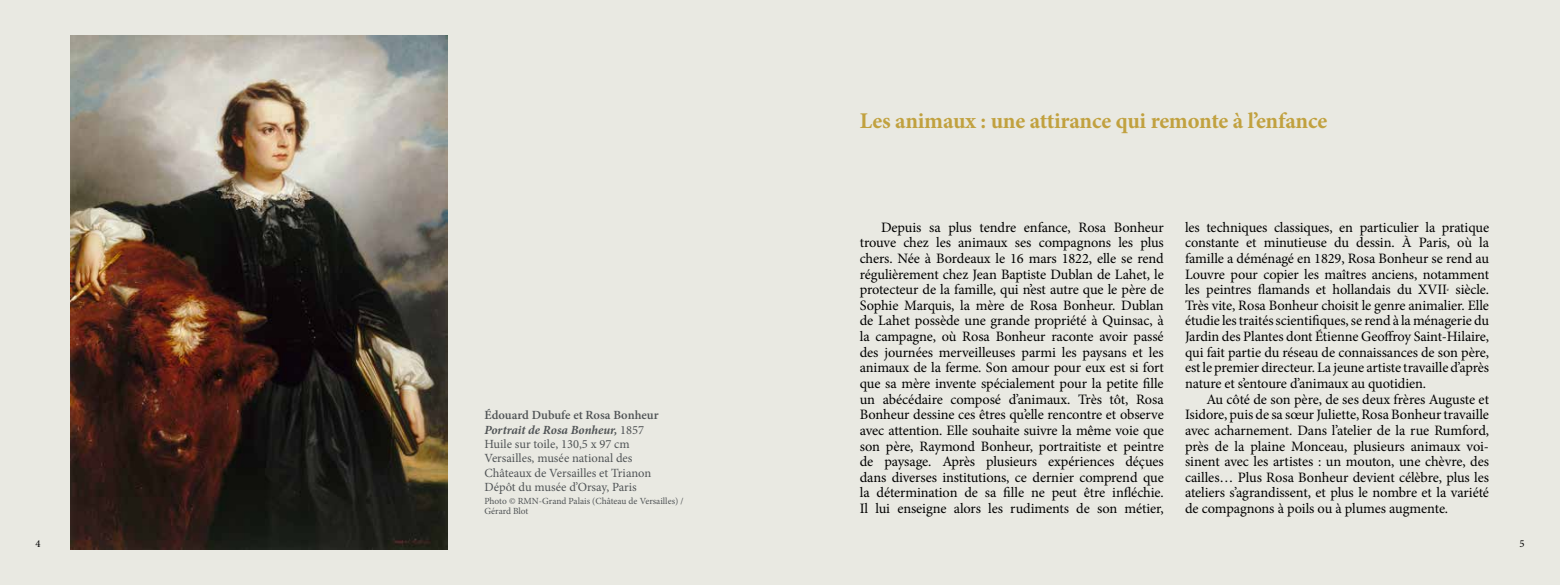
<style>
.page{position:relative;width:1560px;height:585px;background:#fff}
.page>*{position:absolute;margin:0;border:0;box-sizing:border-box;transform-origin:0 0}
.t1{font:700 22.5px "Minion Pro";letter-spacing:-.01em;color:#c1a13f}
.t2{font:14.38px/15.6px "Minion Pro";letter-spacing:-.01em;color:#000;text-align:justify}
.t3{font:12.5px/14.4px "Minion Pro";color:#505456}
.t4{font:10.62px "Minion Pro";color:#000}
.t5{font:9.38px/10px "Minion Pro";letter-spacing:-.005em;color:#505456}
.t6{font:5.12px "Minion Pro";color:#000}
.s1{font-weight:600}
.s2{font-weight:700;font-style:italic}
</style>
<div class="page">
<div style="left:0;top:0;width:780px;height:585px;background:#e9e9e2"></div>
<div style="left:780px;top:0;width:779px;height:585px;background:#e9e9e2"></div>
<img style="left:71px;top:35px;width:377px;height:514px">
<p class="t3" style="left:484px;top:408px;width:176px"><span class="s1">Édouard Dubufe et Rosa Bonheur<br></span><span class="s2">Portrait de Rosa Bonheur,</span> 1857<br>Huile sur toile, 130,5 x 97 cm<br>Versailles, musée national des<br>Châteaux de Versailles et Trianon<br>Dépôt du musée d’Orsay, Paris</p>
<p class="t5" style="left:484px;top:496px;width:201px">Photo © RMN-Grand Palais (Château de Versailles) /<br>Gérard Blot</p>
<h1 class="t1" style="left:859px;top:105px;width:469px">Les animaux : une attirance qui remonte à l’enfance</h1>
<p class="t2" style="left:859px;top:219px;width:305px;text-indent:21px">Depuis sa plus tendre enfance, Rosa Bonheur trouve chez les animaux ses compagnons les plus chers. Née à Bordeaux le 16 mars 1822, elle se rend régulièrement chez Jean Baptiste Dublan de Lahet, le protecteur de la famille, qui n’est autre que le père de Sophie Marquis, la mère de Rosa Bonheur. Dublan de Lahet possède une grande propriété à Quinsac, à la campagne, où Rosa Bonheur raconte avoir passé des journées merveilleuses parmi les paysans et les animaux de la ferme. Son amour pour eux est si fort que sa mère invente spécialement pour la petite fille un abécédaire composé d’animaux. Très tôt, Rosa Bonheur dessine ces êtres qu’elle rencontre et observe avec attention. Elle souhaite suivre la même voie que son père, Raymond Bonheur, portraitiste et peintre de paysage. Après plusieurs expériences déçues dans diverses institutions, ce dernier comprend que la détermination de sa fille ne peut être infléchie.<br>Il lui enseigne alors les rudiments de son métier,</p>
<p class="t2" style="left:1184px;top:219px;width:305px">les techniques classiques, en particulier la pratique constante et minutieuse du dessin. À Paris, où la famille a déménagé en 1829, Rosa Bonheur se rend au Louvre pour copier les maîtres anciens, notamment les peintres flamands et hollandais du XVII</p>
<p class="t2" style="left:1184px;top:282px;width:305px;text-indent:270px">siècle.<br>Très vite, Rosa Bonheur choisit le genre animalier. Elle étudie les traités scientifiques, se rend à la ménagerie du Jardin des Plantes dont Étienne Geoffroy Saint-Hilaire, qui fait partie du réseau de connaissances de son père, est le premier directeur. La jeune artiste travaille d’après nature et s’entoure d’animaux au quotidien.</p>
<p class="t2" style="left:1184px;top:391px;width:305px;text-indent:21px">Au côté de son père, de ses deux frères Auguste et Isidore, puis de sa sœur Juliette, Rosa Bonheur travaille avec acharnement. Dans l’atelier de la rue Rumford, près de la plaine Monceau, plusieurs animaux voi&shy;sinent avec les artistes : un mouton, une chèvre, des cailles… Plus Rosa Bonheur devient célèbre, plus les ateliers s’agrandissent, et plus le nombre et la variété de compagnons à poils ou à plumes augmente.</p>
<p class="t6" style="left:1446px;top:286px;width:4px">e</p>
<p class="t4" style="left:35px;top:536px;width:7px">4</p>
<p class="t4" style="left:1519px;top:536px;width:7px">5</p>
</div>
